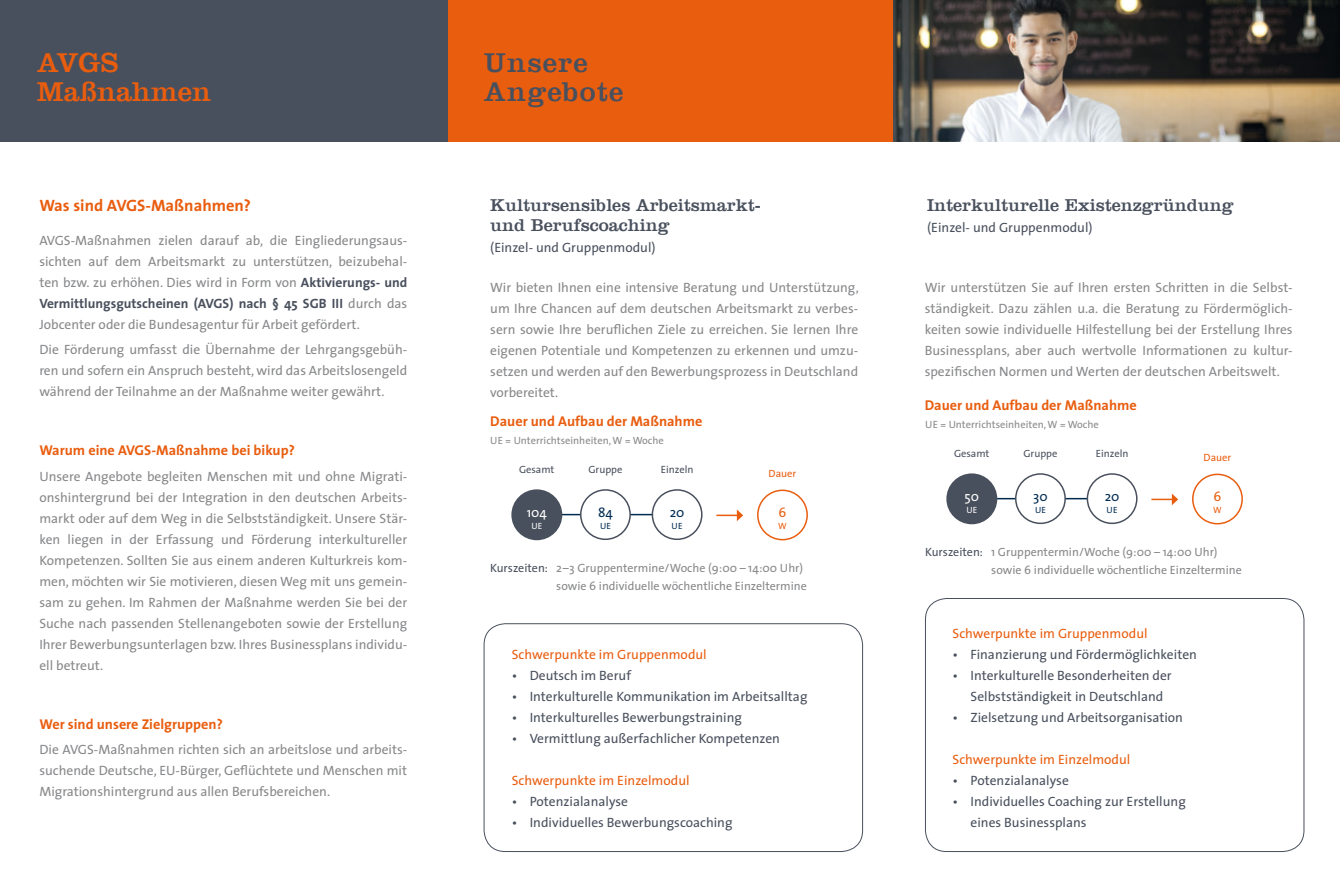
<style>
.page{position:relative;width:1340px;height:893px;background:#fff}
.page>*{position:absolute;margin:0;border:0;box-sizing:border-box;transform-origin:0 0}
.t1{font:28.5px/28.5px "Clarendon LT";letter-spacing:.04em;color:#49505d}
.t2{font:28.5px/28.5px "Clarendon LT";color:#e95d0f}
.t3{font:18px/19.5px "Clarendon LT";color:#49505d}
.t4{font:700 16.5px "The Sans";color:#e95d0f}
.t5{font:700 14.25px "The Sans";color:#e95d0f}
.t6{font:13.5px/21px "The Sans";color:#87888a;text-align:justify}
.t7{font:13.5px/21px "The Sans";color:#49505d}
.t8{font:13.5px "The Sans";color:#e95d0f}
.t9{font:13.5px "The Sans";color:#002c52}
.t10{font:13.5px "The Sans";color:#fff}
.t11{font:12px/18px "The Sans";color:#87888a}
.t12{font:10.5px "The Sans";color:#87888a}
.t13{font:10.5px "The Sans";color:#49505d}
.t14{font:10.5px "The Sans";color:#e95d0f}
.t15{font:9px "The Sans";letter-spacing:.015em;color:#002c52}
.t16{font:9px "The Sans";color:#fff}
.t17{font:9px "The Sans";color:#e95d0f}
.s1{font-weight:700;color:#49505d}
.s2{color:#49505d}
</style>
<div class="page">
<div style="left:434px;top:0;width:459px;height:142px;background:#e95d0f"></div>
<img style="left:893px;top:0;width:446px;height:142px">
<div style="left:0;top:0;width:447px;height:142px;background:#49505d"></div>
<div style="left:484px;top:623px;width:378px;height:229px;border:1px solid #49505d;border-radius:21px"></div>
<div style="left:925px;top:598px;width:379px;height:254px;border:1px solid #49505d;border-radius:21px"></div>
<svg style="left:716px;top:509px;width:27px;height:12px"></svg>
<div style="left:757px;top:490px;width:51px;height:50px;border:2px solid #e95d0f;border-radius:50%"></div>
<hr style="left:516px;top:514px;width:139px;height:1px;background:#002c52">
<div style="left:652px;top:490px;width:49px;height:49px;background:#fff;border-radius:50%"></div>
<div style="left:651px;top:489px;width:51px;height:51px;border:2px solid #49505d;border-radius:50%"></div>
<div style="left:580px;top:490px;width:50px;height:49px;background:#fff;border-radius:50%"></div>
<div style="left:580px;top:489px;width:51px;height:51px;border:2px solid #49505d;border-radius:50%"></div>
<div style="left:512px;top:490px;width:49px;height:49px;background:#49505d;border-radius:50%"></div>
<div style="left:511px;top:489px;width:51px;height:51px;border:2px solid #49505d;border-radius:50%"></div>
<svg style="left:1151px;top:494px;width:27px;height:11px"></svg>
<div style="left:1191px;top:474px;width:51px;height:50px;border:2px solid #e95d0f;border-radius:50%"></div>
<hr style="left:951px;top:498px;width:139px;height:1px;background:#002c52">
<div style="left:1087px;top:474px;width:49px;height:49px;background:#fff;border-radius:50%"></div>
<div style="left:1086px;top:473px;width:51px;height:51px;border:2px solid #49505d;border-radius:50%"></div>
<div style="left:1015px;top:474px;width:50px;height:49px;background:#fff;border-radius:50%"></div>
<div style="left:1015px;top:473px;width:50px;height:51px;border:2px solid #49505d;border-radius:50%"></div>
<div style="left:947px;top:474px;width:49px;height:49px;background:#49505d;border-radius:50%"></div>
<div style="left:946px;top:473px;width:51px;height:51px;border:2px solid #49505d;border-radius:50%"></div>
<h1 class="t2" style="left:37px;top:48px;width:176px">AVGS<br>Maßnahmen</h1>
<h1 class="t1" style="left:484px;top:48px;width:141px">Unsere<br>Angebote</h1>
<p class="t4" style="left:39px;top:192px;width:213px">Was sind AVGS-Maßnahmen?</p>
<p class="t6" style="left:39px;top:229px;width:369px">AVGS-Maßnahmen zielen darauf ab, die Eingliederungsaus&shy;sichten auf dem Arbeitsmarkt zu unterstützen, beizubehal&shy;ten bzw. zu erhöhen. Dies wird in Form von <span class="s1">Aktivierungs- und Vermittlungsgutscheinen (AVGS) nach § 45 SGB III</span> durch das Jobcenter oder die Bundesagentur für Arbeit gefördert.</p>
<p class="t6" style="left:39px;top:339px;width:369px">Die Förderung umfasst die Übernahme der Lehrgangsgebüh&shy;ren und sofern ein Anspruch besteht, wird das Arbeitslosengeld während der Teilnahme an der Maßnahme weiter gewährt.</p>
<p class="t5" style="left:39px;top:439px;width:257px">Warum eine AVGS-Maßnahme bei bikup?</p>
<p class="t6" style="left:39px;top:465px;width:369px">Unsere Angebote begleiten Menschen mit und ohne Migrati&shy;onshintergrund bei der Integration in den deutschen Arbeits&shy;markt oder auf dem Weg in die Selbstständigkeit. Unsere Stär&shy;ken liegen in der Erfassung und Förderung interkultureller Kompetenzen. Sollten Sie aus einem anderen Kulturkreis kom&shy;men, möchten wir Sie motivieren, diesen Weg mit uns gemein&shy;sam zu gehen. Im Rahmen der Maßnahme werden Sie bei der Suche nach passenden Stellenangeboten sowie der Erstellung Ihrer Bewerbungsunterlagen bzw. Ihres Businessplans individu&shy;ell betreut.</p>
<p class="t5" style="left:39px;top:712px;width:185px">Wer sind unsere Zielgruppen?</p>
<p class="t6" style="left:39px;top:739px;width:369px">Die AVGS-Maßnahmen richten sich an arbeitslose und arbeits&shy;suchende Deutsche, EU-Bürger, Geflüchtete und Menschen mit Migrationshintergrund aus allen Berufsbereichen.</p>
<h2 class="t3" style="left:490px;top:195px;width:272px">Kultursensibles Arbeitsmarkt&shy;und Berufscoaching</h2>
<p class="t7" style="left:490px;top:236px;width:167px">(Einzel- und Gruppenmodul)</p>
<p class="t6" style="left:490px;top:276px;width:370px">Wir bieten Ihnen eine intensive Beratung und Unterstützung, um Ihre Chancen auf dem deutschen Arbeitsmarkt zu verbes&shy;sern sowie Ihre beruflichen Ziele zu erreichen. Sie lernen Ihre eigenen Potentiale und Kompetenzen zu erkennen und umzu&shy;setzen und werden auf den Bewerbungsprozess in Deutschland vorbereitet.</p>
<p class="t5" style="left:490px;top:410px;width:214px">Dauer und Aufbau der Maßnahme</p>
<p class="t12" style="left:490px;top:431px;width:175px">UE = Unterrichtseinheiten, W = Woche</p>
<p class="t13" style="left:660px;top:461px;width:34px">Einzeln</p>
<p class="t9" style="left:669px;top:501px;width:16px">20</p>
<p class="t15" style="left:671px;top:518px;width:12px">UE</p>
<p class="t13" style="left:519px;top:461px;width:37px">Gesamt</p>
<p class="t10" style="left:527px;top:501px;width:22px">104</p>
<p class="t16" style="left:531px;top:519px;width:12px">UE</p>
<p class="t11" style="left:556px;top:559px;width:252px;text-indent:-66px"><span class="s2">Kurszeiten:</span> 2–3 Gruppentermine/Woche (9:00 – 14:00 Uhr) sowie 6 individuelle wöchentliche Einzeltermine</p>
<p class="t13" style="left:588px;top:461px;width:35px">Gruppe</p>
<p class="t9" style="left:598px;top:501px;width:16px">84</p>
<p class="t15" style="left:600px;top:518px;width:12px">UE</p>
<p class="t14" style="left:768px;top:465px;width:29px">Dauer</p>
<p class="t8" style="left:778px;top:501px;width:9px">6</p>
<p class="t17" style="left:778px;top:519px;width:10px">W</p>
<p class="t8" style="left:512px;top:643px;width:196px">Schwerpunkte im Gruppenmodul</p>
<p class="t7" style="left:512px;top:664px;width:121px">• Deutsch im Beruf</p>
<p class="t7" style="left:512px;top:685px;width:297px">• Interkulturelle Kommunikation im Arbeitsalltag</p>
<p class="t7" style="left:512px;top:706px;width:232px">• Interkulturelles Bewerbungstraining</p>
<p class="t7" style="left:512px;top:727px;width:270px">• Vermittlung außerfachlicher Kompetenzen</p>
<p class="t8" style="left:512px;top:769px;width:179px">Schwerpunkte im Einzelmodul</p>
<p class="t7" style="left:512px;top:790px;width:118px">• Potenzialanalyse</p>
<p class="t7" style="left:512px;top:811px;width:222px">• Individuelles Bewerbungscoaching</p>
<h2 class="t3" style="left:927px;top:195px;width:308px">Interkulturelle Existenzgründung</h2>
<p class="t7" style="left:927px;top:217px;width:167px">(Einzel- und Gruppenmodul)</p>
<p class="t6" style="left:924px;top:276px;width:369px">Wir unterstützen Sie auf Ihren ersten Schritten in die Selbst&shy;ständigkeit. Dazu zählen u.a. die Beratung zu Fördermöglich&shy;keiten sowie individuelle Hilfestellung bei der Erstellung Ihres Businessplans, aber auch wertvolle Informationen zu kultur&shy;spezifischen Normen und Werten der deutschen Arbeitswelt.</p>
<p class="t5" style="left:924px;top:394px;width:214px">Dauer und Aufbau der Maßnahme</p>
<p class="t12" style="left:925px;top:416px;width:175px">UE = Unterrichtseinheiten, W = Woche</p>
<p class="t13" style="left:1095px;top:445px;width:34px">Einzeln</p>
<p class="t9" style="left:1104px;top:485px;width:16px">20</p>
<p class="t15" style="left:1106px;top:502px;width:12px">UE</p>
<p class="t13" style="left:954px;top:445px;width:37px">Gesamt</p>
<p class="t10" style="left:964px;top:485px;width:16px">50</p>
<p class="t16" style="left:966px;top:503px;width:12px">UE</p>
<p class="t11" style="left:991px;top:543px;width:252px;text-indent:-66px"><span class="s2">Kurszeiten:</span> 1 Gruppentermin/Woche (9:00 – 14:00 Uhr) sowie 6 individuelle wöchentliche Einzeltermine</p>
<p class="t13" style="left:1023px;top:445px;width:35px">Gruppe</p>
<p class="t9" style="left:1033px;top:485px;width:16px">30</p>
<p class="t15" style="left:1035px;top:502px;width:12px">UE</p>
<p class="t14" style="left:1203px;top:449px;width:29px">Dauer</p>
<p class="t8" style="left:1213px;top:485px;width:9px">6</p>
<p class="t17" style="left:1213px;top:503px;width:10px">W</p>
<p class="t8" style="left:952px;top:622px;width:196px">Schwerpunkte im Gruppenmodul</p>
<p class="t7" style="left:952px;top:643px;width:246px">• Finanzierung und Fördermöglichkeiten</p>
<p class="t7" style="left:970px;top:664px;width:203px;text-indent:-18px">• Interkulturelle Besonderheiten der<br>Selbstständigkeit in Deutschland</p>
<p class="t7" style="left:952px;top:706px;width:232px">• Zielsetzung und Arbeitsorganisation</p>
<p class="t8" style="left:952px;top:748px;width:179px">Schwerpunkte im Einzelmodul</p>
<p class="t7" style="left:952px;top:769px;width:118px">• Potenzialanalyse</p>
<p class="t7" style="left:970px;top:790px;width:217px;text-indent:-18px">• Individuelles Coaching zur Erstellung eines Businessplans</p>
</div>
